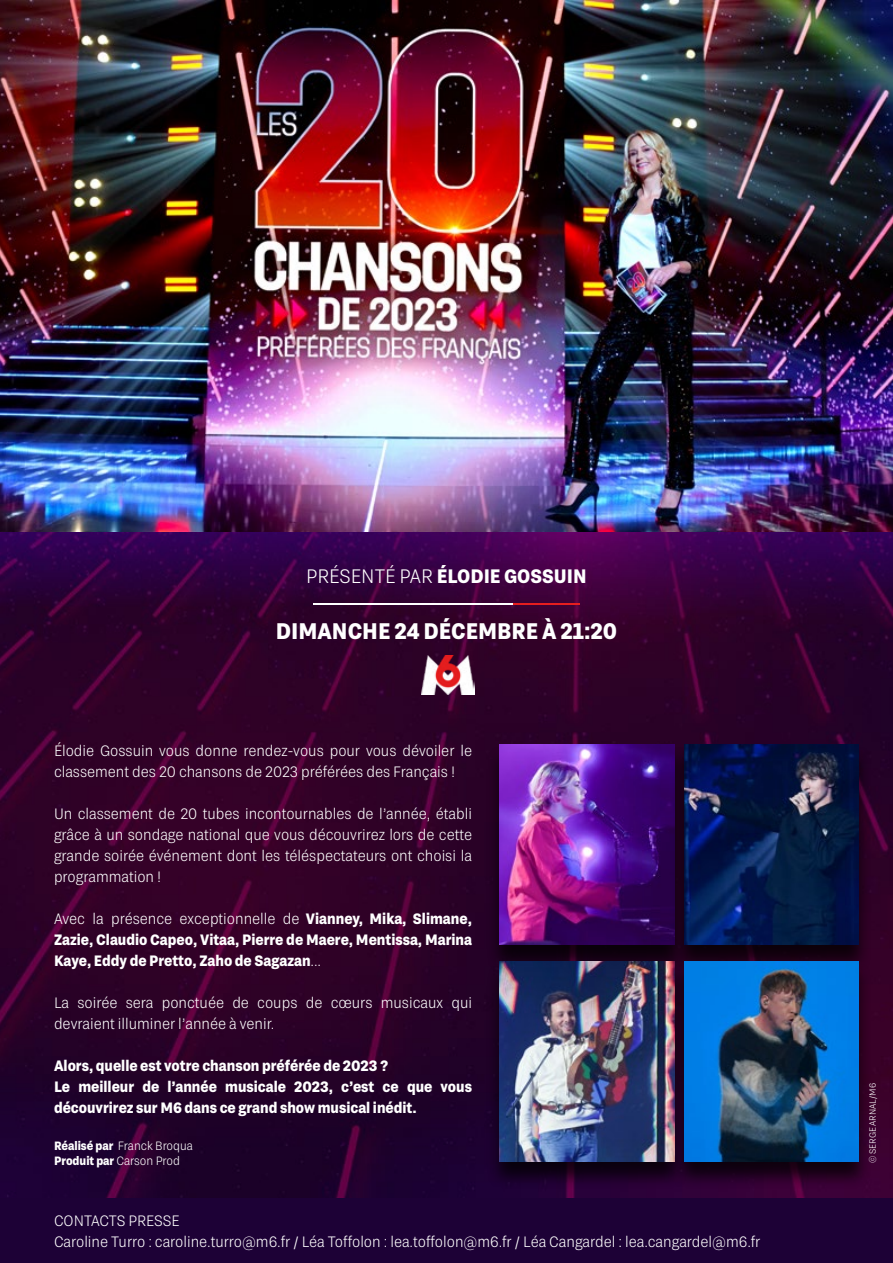
<style>
.page{position:relative;width:893px;height:1263px;background:#fff}
.page>*{position:absolute;margin:0;border:0;box-sizing:border-box;transform-origin:0 0}
.t1{font:700 22.5px "Grtsk Exa";color:#fff}
.t2{font:700 19.35px "Grtsk Exa";color:#fff}
.t3{font:300 15px/21px "Grtsk Exa";color:#fff}
.t4{font:700 15px/21px "Grtsk Exa";color:#fff;text-align:justify}
.t5{font:300 12px/15px "Grtsk Exa";color:#fff}
.t6{font:300 9px "Grtsk Exa";color:#fff}
.s1{font-weight:300}
.s2{font-weight:700}
</style>
<div class="page">
<img style="left:0;top:0;width:893px;height:1198px">
<div style="left:0;top:1198px;width:893px;height:65px;background:#1d0136"></div>
<img style="left:422px;top:656px;width:52px;height:39px">
<hr style="left:313px;top:603px;width:267px;height:2px;background:#fff">
<hr style="left:513px;top:603px;width:67px;height:2px;background:#e61e1e">
<div style="left:486px;top:745px;width:201px;height:229px;background:#000;opacity:.75"></div>
<img style="left:500px;top:745px;width:171px;height:199px">
<div style="left:671px;top:745px;width:201px;height:229px;background:#000;opacity:.75"></div>
<img style="left:684px;top:745px;width:175px;height:199px">
<div style="left:486px;top:962px;width:201px;height:228px;background:#000;opacity:.75"></div>
<img style="left:500px;top:961px;width:174px;height:200px">
<div style="left:671px;top:962px;width:201px;height:228px;background:#000;opacity:.75"></div>
<img style="left:684px;top:961px;width:175px;height:200px">
<p class="t2" style="left:306px;top:564px;width:282px"><span class="s1">PRÉSENTÉ PAR</span> ÉLODIE GOSSUIN</p>
<h1 class="t1" style="left:276px;top:617px;width:343px">DIMANCHE 24 DÉCEMBRE À 21:20</h1>
<p class="t3" style="left:54px;top:740px;width:419px">Élodie Gossuin vous donne rendez-vous pour vous dévoiler le classement des 20 chansons de 2023 préférées des Français !</p>
<p class="t3" style="left:54px;top:803px;width:420px;text-align:justify">Un classement de 20 tubes incontournables de l’année, établi grâce à un sondage national que vous découvrirez lors de cette grande soirée événement dont les téléspectateurs ont choisi la programmation !</p>
<p class="t4" style="left:54px;top:907px;width:419px"><span class="s1">Avec la présence exceptionnelle de</span> Vianney, Mika, Slimane, Zazie, Claudio Capeo, Vitaa, Pierre de Maere, Mentissa, Marina Kaye, Eddy de Pretto, Zaho de Sagazan<span class="s1">...</span></p>
<p class="t3" style="left:54px;top:992px;width:420px">La soirée sera ponctuée de coups de cœurs musicaux qui devraient illuminer l’année à venir.</p>
<p class="t4" style="left:54px;top:1054px;width:419px;text-align:left">Alors, quelle est votre chanson préférée de 2023 ?<br>Le meilleur de l’année musicale 2023, c’est ce que vous découvrirez sur M6 dans ce grand show musical inédit.</p>
<p class="t5" style="left:54px;top:1138px;width:140px"><span class="s2">Réalisé par</span> Franck Broqua<br><span class="s2">Produit par</span> Carson Prod</p>
<p class="t3" style="left:54px;top:1209px;width:708px">CONTACTS PRESSE<br>Caroline Turro : caroline.turro@m6.fr / Léa Toffolon : lea.toffolon@m6.fr / Léa Cangardel : lea.cangardel@m6.fr</p>
<p class="t6" style="left:867px;top:1163px;width:81px;rotate:-90deg">© SERGE ARNAL/M6</p>
</div>
